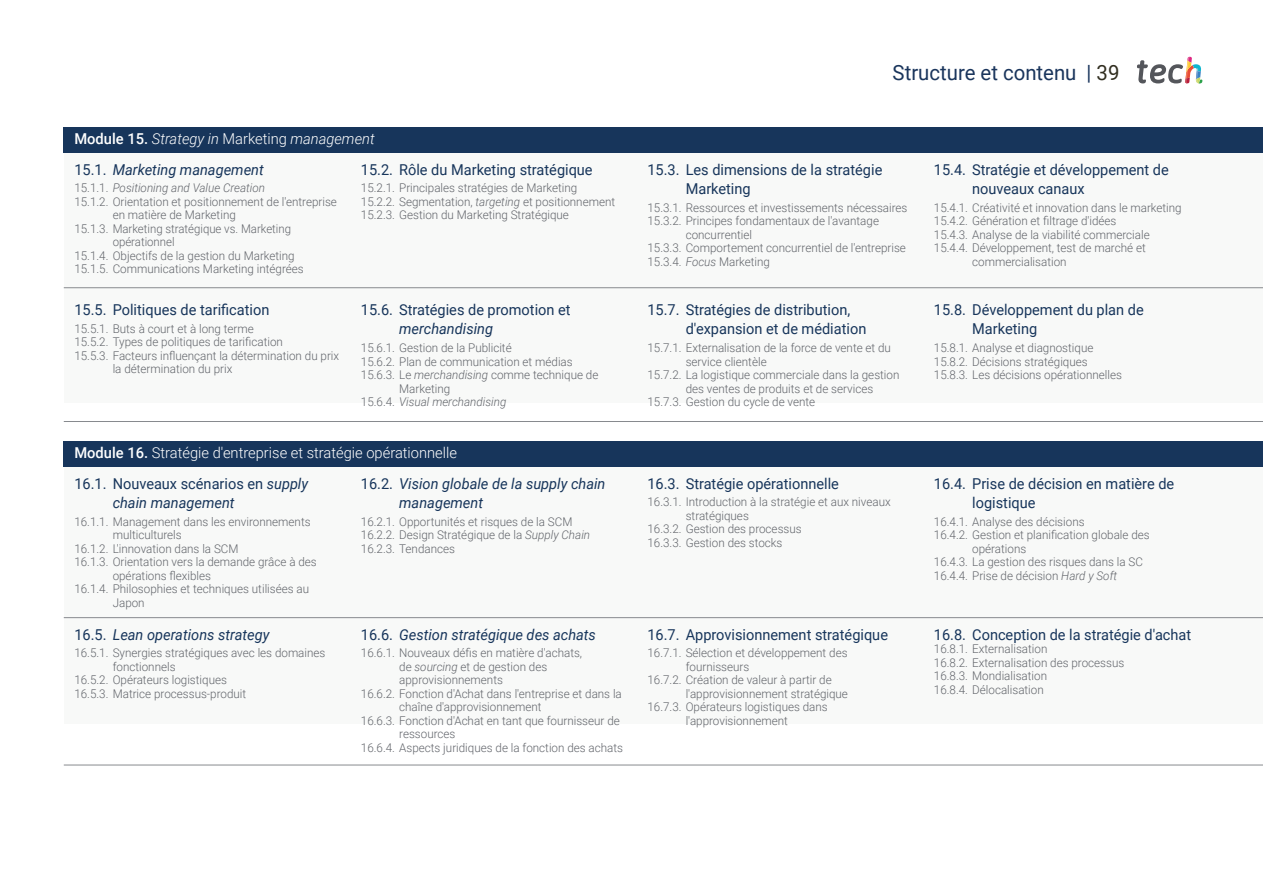
<style>
.page{position:relative;width:1263px;height:893px;background:#fff}
.page>*{position:absolute;margin:0;border:0;box-sizing:border-box;transform-origin:0 0}
.t1{font:21px "Roboto";color:#1a355c}
.t2{font:15px/19.5px "Roboto";color:#17355b}
.t3{font:italic 15px/19.5px "Roboto";color:#17355b}
.t4{font:300 15px "Roboto";color:#fff}
.t5{font:italic 300 15px "Roboto";color:#fff}
.t6{font:300 12px/13.5px "Roboto";color:#61646a}
.t7{font:italic 300 12px "Roboto";color:#61646a}
.t8{font:300 12px "Roboto";color:#61646a;scale:.95 1}
.s1{font-weight:500;font-style:normal}
.s2{font-style:normal}
.s3{font-style:italic}
.s4{font-weight:500}
.s5{color:#312e20}
</style>
<div class="page">
<div style="left:64px;top:153px;width:1199px;height:250px;background:#f8f9f8"></div>
<hr style="left:64px;top:421px;width:1199px;height:1px;background:#878a8e">
<div style="left:64px;top:127px;width:1199px;height:26px;background:#17355b"></div>
<div style="left:64px;top:467px;width:1199px;height:257px;background:#f8f9f8"></div>
<hr style="left:64px;top:765px;width:1199px;height:1px;background:#878a8e">
<div style="left:64px;top:441px;width:1199px;height:26px;background:#17355b"></div>
<hr style="left:64px;top:287px;width:1199px;height:1px;background:#878a8e">
<hr style="left:64px;top:617px;width:1199px;height:1px;background:#878a8e">
<svg style="left:1137px;top:57px;width:65px;height:27px"></svg>
<p class="t5" style="left:74px;top:128px;width:302px"><span class="s1">Module 15.</span> Strategy in <span class="s2">Marketing</span> management</p>
<p class="t3" style="left:74px;top:159px;width:191px"><span class="s2">15.1.</span> Marketing management</p>
<p class="t7" style="left:74px;top:180px;width:192px"><span class="s2">15.1.1.</span> Positioning and Value Creation</p>
<p class="t6" style="left:74px;top:194px;width:264px">15.1.2. Orientation et positionnement de l'entreprise</p>
<p class="t6" style="left:113px;top:208px;width:125px">en matière de Marketing</p>
<p class="t6" style="left:74px;top:221px;width:218px">15.1.3. Marketing stratégique vs. Marketing</p>
<p class="t8" style="left:113px;top:234px;width:67px">opérationnel</p>
<p class="t6" style="left:74px;top:248px;width:222px">15.1.4. Objectifs de la gestion du Marketing</p>
<p class="t6" style="left:74px;top:262px;width:231px">15.1.5. Communications Marketing intégrées</p>
<p class="t2" style="left:74px;top:299px;width:196px">15.5. Politiques de tarification</p>
<p class="t6" style="left:74px;top:321px;width:181px">15.5.1. Buts à court et à long terme</p>
<p class="t6" style="left:74px;top:335px;width:210px">15.5.2. Types de politiques de tarification</p>
<p class="t6" style="left:74px;top:348px;width:266px">15.5.3. Facteurs influençant la détermination du prix</p>
<p class="t6" style="left:113px;top:362px;width:121px">la détermination du prix</p>
<p class="t2" style="left:361px;top:159px;width:233px">15.2. Rôle du Marketing stratégique</p>
<p class="t6" style="left:361px;top:181px;width:256px">15.2.1. Principales stratégies de Marketing<br>15.2.2. Segmentation, <span class="s3">targeting</span> et positionnement<br>15.2.3. Gestion du Marketing Stratégique</p>
<p class="t2" style="left:361px;top:299px;width:211px">15.6. Stratégies de promotion et</p>
<p class="t3" style="left:399px;top:319px;width:95px">merchandising</p>
<p class="t6" style="left:361px;top:341px;width:152px">15.6.1. Gestion de la Publicité</p>
<p class="t6" style="left:361px;top:354px;width:213px">15.6.2. Plan de communication et médias</p>
<p class="t6" style="left:361px;top:368px;width:239px">15.6.3. Le <span class="s3">merchandising</span> comme technique de</p>
<p class="t6" style="left:399px;top:381px;width:53px">Marketing</p>
<p class="t7" style="left:361px;top:393px;width:147px"><span class="s2">15.6.4.</span> Visual merchandising</p>
<p class="t4" style="left:74px;top:442px;width:384px"><span class="s4">Module 16.</span> Stratégie d'entreprise et stratégie opérationnelle</p>
<p class="t2" style="left:113px;top:473px;width:197px;text-indent:-38px">16.1. Nouveaux scénarios en <span class="s3">supply chain management</span></p>
<p class="t6" style="left:74px;top:514px;width:238px">16.1.1. Management dans les environnements</p>
<p class="t6" style="left:113px;top:528px;width:71px">multiculturels</p>
<p class="t6" style="left:74px;top:541px;width:166px">16.1.2. L'innovation dans la SCM</p>
<p class="t6" style="left:74px;top:555px;width:244px">16.1.3. Orientation vers la demande grâce à des</p>
<p class="t6" style="left:113px;top:568px;width:100px">opérations flexibles</p>
<p class="t6" style="left:74px;top:582px;width:236px">16.1.4. Philosophies et techniques utilisées au</p>
<p class="t6" style="left:113px;top:595px;width:33px">Japon</p>
<p class="t3" style="left:74px;top:624px;width:197px"><span class="s2">16.5.</span> Lean operations strategy</p>
<p class="t6" style="left:74px;top:646px;width:253px">16.5.1. Synergies stratégiques avec les domaines</p>
<p class="t6" style="left:113px;top:659px;width:64px">fonctionnels</p>
<p class="t6" style="left:74px;top:673px;width:154px">16.5.2. Opérateurs logistiques</p>
<p class="t6" style="left:74px;top:686px;width:173px">16.5.3. Matrice processus-produit</p>
<p class="t3" style="left:399px;top:473px;width:208px;text-indent:-38px"><span class="s2">16.2.</span> Vision globale de la supply chain management</p>
<p class="t6" style="left:361px;top:514px;width:231px">16.2.1. Opportunités et risques de la SCM<br>16.2.2. Design Stratégique de la <span class="s3">Supply Chain<br></span>16.2.3. Tendances</p>
<p class="t3" style="left:361px;top:624px;width:237px"><span class="s2">16.6.</span> Gestion stratégique des achats</p>
<p class="t6" style="left:361px;top:646px;width:223px">16.6.1. Nouveaux défis en matière d'achats,</p>
<p class="t6" style="left:399px;top:659px;width:150px">de <span class="s3">sourcing</span> et de gestion des</p>
<p class="t6" style="left:399px;top:673px;width:105px">approvisionnements</p>
<p class="t6" style="left:361px;top:686px;width:262px">16.6.2. Fonction d'Achat dans l'entreprise et dans la</p>
<p class="t6" style="left:399px;top:700px;width:144px">chaîne d'approvisionnement</p>
<p class="t6" style="left:361px;top:713px;width:260px">16.6.3. Fonction d'Achat en tant que fournisseur de</p>
<p class="t6" style="left:399px;top:727px;width:58px">ressources</p>
<p class="t6" style="left:361px;top:740px;width:264px">16.6.4. Aspects juridiques de la fonction des achats</p>
<h1 class="t1" style="left:892px;top:57px;width:228px">Structure et contenu | <span class="s5">39</span></h1>
<p class="t2" style="left:686px;top:159px;width:198px;text-indent:-38px">15.3. Les dimensions de la stratégie<br>Marketing</p>
<p class="t6" style="left:647px;top:200px;width:262px">15.3.1. Ressources et investissements nécessaires</p>
<p class="t6" style="left:647px;top:214px;width:233px">15.3.2. Principes fondamentaux de l'avantage</p>
<p class="t6" style="left:686px;top:227px;width:68px">concurrentiel</p>
<p class="t6" style="left:647px;top:241px;width:260px">15.3.3. Comportement concurrentiel de l'entreprise</p>
<p class="t6" style="left:647px;top:254px;width:124px">15.3.4. <span class="s3">Focus</span> Marketing</p>
<p class="t2" style="left:686px;top:299px;width:182px;text-indent:-38px">15.7. Stratégies de distribution, d'expansion et de médiation</p>
<p class="t6" style="left:647px;top:341px;width:245px">15.7.1. Externalisation de la force de vente et du</p>
<p class="t6" style="left:686px;top:354px;width:82px">service clientèle</p>
<p class="t6" style="left:647px;top:368px;width:254px">15.7.2. La logistique commerciale dans la gestion</p>
<p class="t6" style="left:686px;top:381px;width:189px">des ventes de produits et de services</p>
<p class="t6" style="left:647px;top:395px;width:169px">15.7.3. Gestion du cycle de vente</p>
<p class="t2" style="left:647px;top:473px;width:193px">16.3. Stratégie opérationnelle</p>
<p class="t6" style="left:647px;top:495px;width:245px">16.3.1. Introduction à la stratégie et aux niveaux</p>
<p class="t6" style="left:686px;top:508px;width:65px">stratégiques</p>
<p class="t6" style="left:647px;top:522px;width:156px">16.3.2. Gestion des processus</p>
<p class="t6" style="left:647px;top:535px;width:137px">16.3.3. Gestion des stocks</p>
<p class="t2" style="left:647px;top:624px;width:242px">16.7. Approvisionnement stratégique</p>
<p class="t6" style="left:647px;top:646px;width:202px">16.7.1. Sélection et développement des</p>
<p class="t6" style="left:686px;top:659px;width:65px">fournisseurs</p>
<p class="t6" style="left:647px;top:673px;width:186px">16.7.2. Création de valeur à partir de</p>
<p class="t6" style="left:686px;top:686px;width:164px">l'approvisionnement stratégique</p>
<p class="t6" style="left:647px;top:700px;width:182px">16.7.3. Opérateurs logistiques dans</p>
<p class="t6" style="left:686px;top:713px;width:104px">l'approvisionnement</p>
<p class="t2" style="left:972px;top:159px;width:198px;text-indent:-38px">15.4. Stratégie et développement de nouveaux canaux</p>
<p class="t6" style="left:934px;top:200px;width:249px">15.4.1. Créativité et innovation dans le marketing</p>
<p class="t6" style="left:934px;top:214px;width:184px">15.4.2. Génération et filtrage d'idées</p>
<p class="t6" style="left:934px;top:227px;width:217px">15.4.3. Analyse de la viabilité commerciale</p>
<p class="t6" style="left:934px;top:241px;width:213px">15.4.4. Développement, test de marché et</p>
<p class="t6" style="left:972px;top:254px;width:96px">commercialisation</p>
<p class="t2" style="left:972px;top:299px;width:173px;text-indent:-38px">15.8. Développement du plan de<br>Marketing</p>
<p class="t6" style="left:934px;top:341px;width:190px">15.8.1. Analyse et diagnostique<br>15.8.2. Décisions stratégiques<br>15.8.3. Les décisions opérationnelles</p>
<p class="t2" style="left:972px;top:473px;width:204px;text-indent:-38px">16.4. Prise de décision en matière de logistique</p>
<p class="t6" style="left:934px;top:514px;width:152px">16.4.1. Analyse des décisions</p>
<p class="t6" style="left:934px;top:528px;width:217px">16.4.2. Gestion et planification globale des</p>
<p class="t6" style="left:972px;top:541px;width:56px">opérations</p>
<p class="t6" style="left:934px;top:555px;width:211px">16.4.3. La gestion des risques dans la SC</p>
<p class="t6" style="left:934px;top:568px;width:185px">16.4.4. Prise de décision <span class="s3">Hard y Soft</span></p>
<p class="t2" style="left:934px;top:624px;width:259px">16.8. Conception de la stratégie d'achat</p>
<p class="t6" style="left:934px;top:642px;width:192px">16.8.1. Externalisation<br>16.8.2. Externalisation des processus<br>16.8.3. Mondialisation<br>16.8.4. Délocalisation</p>
</div>
